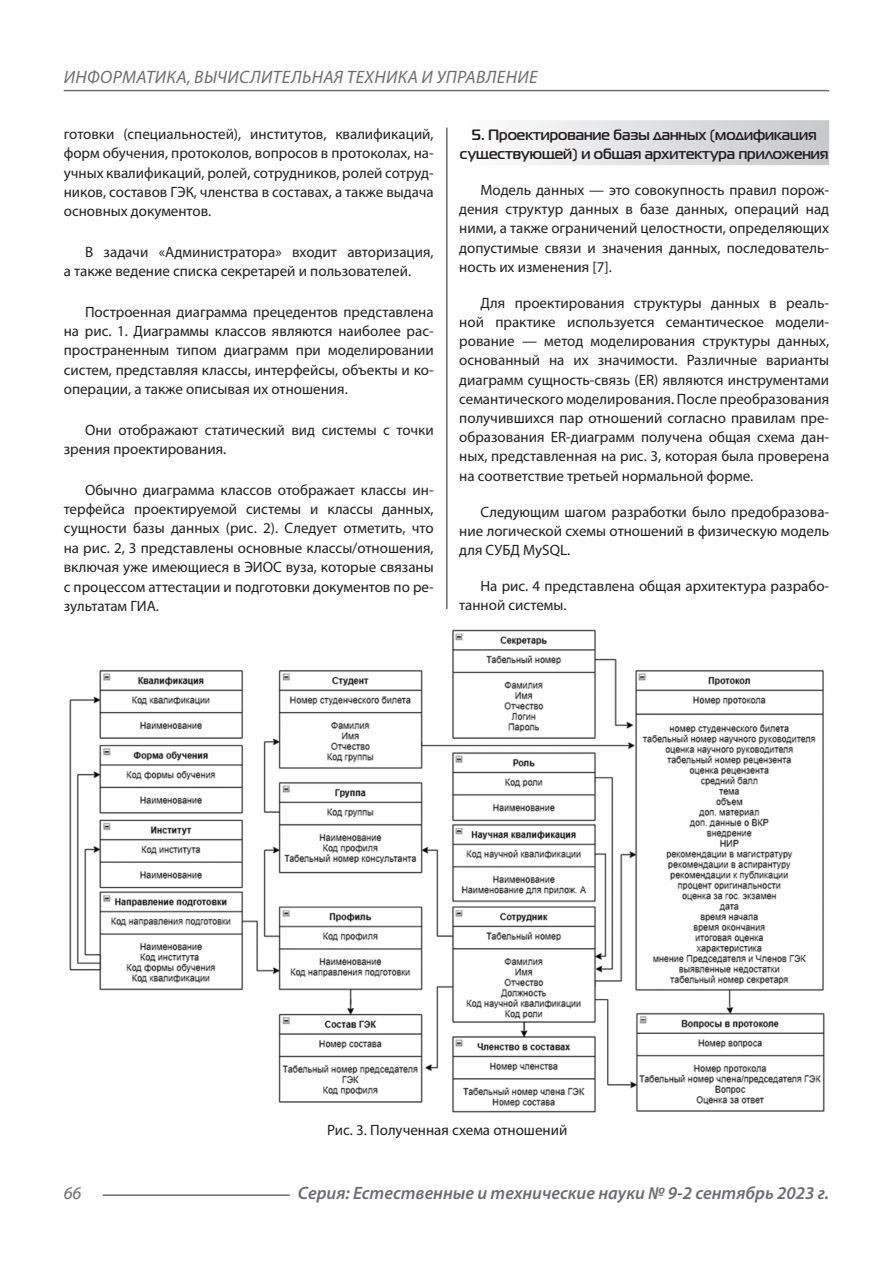
<style>
.page{position:relative;width:893px;height:1263px;background:#fff}
.page>*{position:absolute;margin:0;border:0;box-sizing:border-box;transform-origin:0 0}
.t1{font:italic 600 18px "Myriad Pro";color:#6c6d70}
.t2{font:italic 18px "Myriad Pro";letter-spacing:.02em;color:#6c6d70}
.Статья_текст{font:15px/19.4px "Myriad Pro";color:#231f20;text-align:justify}
.Статья_подзаголовок{font:700 15px/19.2px "Magistral C";color:#231f20;text-align:center}
</style>
<div class="page">
<hr style="left:446px;top:128px;width:1px;height:1007px;background:#231f20">
<hr style="left:103px;top:1194px;width:187px;height:2px;background:#6c6d70">
<hr style="left:64px;top:90px;width:765px;height:1px;background:#6c6d70">
<div style="left:459px;top:120px;width:370px;height:45px;background:linear-gradient(to right,#fefeff,#c6c8ca)"></div>
<img style="left:69px;top:629px;width:756px;height:484px">
<div style="left:439px;top:610px;width:16px;height:18px;background:#fff"></div>
<p class="t2" style="left:64px;top:66px;width:475px">ИНФОРМАТИКА, ВЫЧИСЛИТЕЛЬНАЯ ТЕХНИКА И УПРАВЛЕНИЕ</p>
<p class="Статья_текст" style="left:64px;top:124px;width:371px">готовки (специальностей), институтов, квалификаций, форм обучения, протоколов, вопросов в протоколах, на&shy;учных квалификаций, ролей, сотрудников, ролей сотруд&shy;ников, составов ГЭК, членства в составах, а также выдача основных документов.</p>
<p class="Статья_текст" style="left:64px;top:242px;width:371px;text-indent:21px">В задачи «Администратора» входит авторизация, а также ведение списка секретарей и пользователей.</p>
<p class="Статья_текст" style="left:64px;top:302px;width:371px;text-indent:21px">Построенная диаграмма прецедентов представлена на рис. 1. Диаграммы классов являются наиболее рас&shy;пространенным типом диаграмм при моделировании систем, представляя классы, интерфейсы, объекты и ко&shy;операции, а также описывая их отношения.</p>
<p class="Статья_текст" style="left:64px;top:420px;width:371px;text-indent:21px">Они отображают статический вид системы с точки зрения проектирования.</p>
<p class="Статья_текст" style="left:64px;top:480px;width:371px;text-indent:21px">Обычно диаграмма классов отображает классы ин&shy;терфейса проектируемой системы и классы данных, сущности базы данных (рис. 2). Следует отметить, что на рис. 2, 3 представлены основные классы/отношения, включая уже имеющиеся в ЭИОС вуза, которые связаны с процессом аттестации и подготовки документов по ре&shy;зультатам ГИА.</p>
<p class="Статья_подзаголовок" style="left:460px;top:124px;width:370px">5. Проектирование базы данных (модификация существующей) и общая архитектура приложения</p>
<p class="Статья_текст" style="left:459px;top:180px;width:371px;text-indent:21px">Модель данных — это совокупность правил порож&shy;дения структур данных в базе данных, операций над ними, а также ограничений целостности, определяющих допустимые связи и значения данных, последователь&shy;ность их изменения [7].</p>
<p class="Статья_текст" style="left:459px;top:293px;width:371px;text-indent:21px">Для проектирования структуры данных в реаль&shy;ной практике используется семантическое модели&shy;рование — метод моделирования структуры данных, основанный на их значимости. Различные варианты диаграмм сущность-связь (ER) являются инструментами семантического моделирования. После преобразования получившихся пар отношений согласно правилам пре&shy;образования ER-диаграмм получена общая схема дан&shy;ных, представленная на рис. 3, которая была проверена на соответствие третьей нормальной форме.</p>
<p class="Статья_текст" style="left:459px;top:502px;width:371px;text-indent:21px">Следующим шагом разработки было предобразова&shy;ние логической схемы отношений в физическую модель для СУБД MySQL.</p>
<p class="Статья_текст" style="left:459px;top:576px;width:371px;text-indent:21px">На рис. 4 представлена общая архитектура разрабо&shy;танной системы.</p>
<p class="Статья_текст" style="left:327px;top:1120px;width:242px">Рис. 3. Полученная схема отношений</p>
<p class="t2" style="left:64px;top:1182px;width:19px">66</p>
<p class="t1" style="left:298px;top:1182px;width:533px">Серия: Естественные и технические науки № 9-2 сентябрь 2023 г.</p>
</div>
